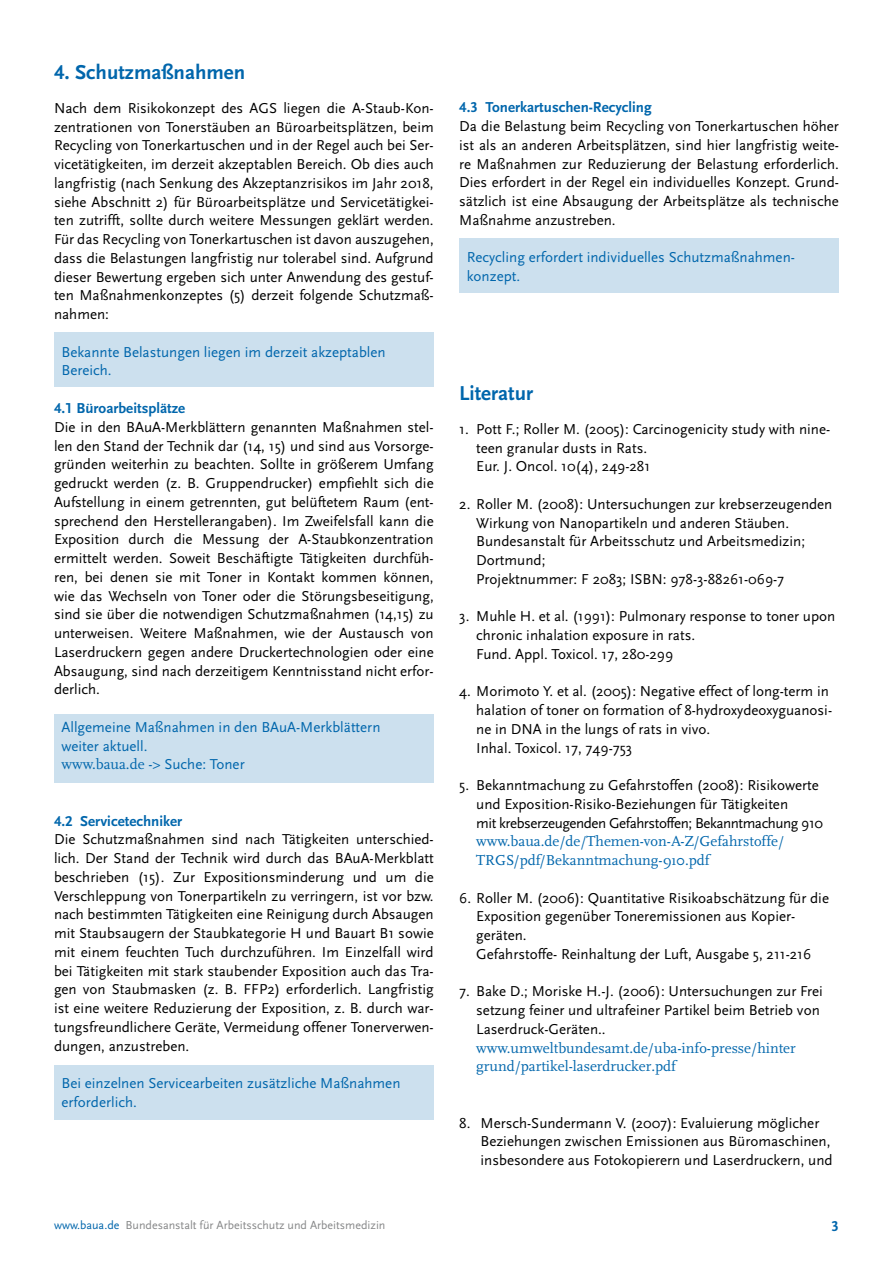
<style>
.page{position:relative;width:893px;height:1263px;background:#fff}
.page>*{position:absolute;margin:0;border:0;box-sizing:border-box;transform-origin:0 0}
.t1{font:700 21px "Scala Sans Pro";color:#0066ac}
.t2{font:15px/18.8px "Scala Sans Pro";color:#000}
.t3{font:15px "Scala Sans Pro";color:#0066ac}
.t4{font:15px "Scala Pro";color:#0066ac}
.t5{font:700 15px "Scala Sans Pro";color:#0066ac}
.t6{font:12px "Scala Sans Pro";color:#878889}
.s1{font-family:"Scala Pro"}
.s2{color:#0066ac}
</style>
<div class="page">
<div style="left:54px;top:333px;width:380px;height:54px;background:#cce0ee"></div>
<div style="left:54px;top:714px;width:380px;height:68px;background:#cce0ee"></div>
<div style="left:54px;top:1066px;width:380px;height:54px;background:#cce0ee"></div>
<div style="left:459px;top:238px;width:380px;height:54px;background:#cce0ee"></div>
<h3 class="t1" style="left:54px;top:60px;width:193px">4. Schutzmaßnahmen</h3>
<p class="t2" style="left:54px;top:99px;width:381px;text-align:justify">Nach dem Risikokonzept des AGS liegen die A-Staub-Kon&shy;zentrationen von Tonerstäuben an Büroarbeitsplätzen, beim Recycling von Tonerkartuschen und in der Regel auch bei Ser&shy;vicetätigkeiten, im derzeit akzeptablen Bereich. Ob dies auch langfristig (nach Senkung des Akzeptanzrisikos im Jahr 2018, siehe Abschnitt 2) für Büroarbeitsplätze und Servicetätigkei&shy;ten zutrifft, sollte durch weitere Messungen geklärt werden.<br>Für das Recycling von Tonerkartuschen ist davon auszugehen, dass die Belastungen langfristig nur tolerabel sind. Aufgrund dieser Bewertung ergeben sich unter Anwendung des gestuf&shy;ten Maßnahmenkonzeptes (5) derzeit folgende Schutzmaß&shy;nahmen:</p>
<p class="t3" style="left:62px;top:343px;width:326px">Bekannte Belastungen liegen im derzeit akzeptablen</p>
<p class="t3" style="left:62px;top:362px;width:52px">Bereich.</p>
<h5 class="t5" style="left:54px;top:399px;width:133px">4.1 Büroarbeitsplätze</h5>
<p class="t2" style="left:54px;top:417px;width:381px;text-align:justify">Die in den BAuA-Merkblättern genannten Maßnahmen stel&shy;len den Stand der Technik dar (14, 15) und sind aus Vorsorge&shy;gründen weiterhin zu beachten. Sollte in größerem Umfang gedruckt werden (z. B. Gruppendrucker) empfiehlt sich die Aufstellung in einem getrennten, gut belüftetem Raum (ent&shy;sprechend den Herstellerangaben). Im Zweifelsfall kann die Exposition durch die Messung der A-Staubkonzentration ermittelt werden. Soweit Beschäftigte Tätigkeiten durchfüh&shy;ren, bei denen sie mit Toner in Kontakt kommen können, wie das Wechseln von Toner oder die Störungsbeseitigung, sind sie über die notwendigen Schutzmaßnahmen (14,15) zu unterweisen. Weitere Maßnahmen, wie der Austausch von Laserdruckern gegen andere Druckertechnologien oder eine Absaugung, sind nach derzeitigem Kenntnisstand nicht erfor&shy;derlich.</p>
<p class="t3" style="left:62px;top:718px;width:320px">Allgemeine Maßnahmen in den BAuA-Merkblättern</p>
<p class="t3" style="left:62px;top:737px;width:87px">weiter aktuell.</p>
<p class="t3" style="left:62px;top:756px;width:185px"><span class="s1">www.baua.de</span> -&gt; Suche: Toner</p>
<h5 class="t5" style="left:54px;top:812px;width:130px">4.2 Servicetechniker</h5>
<p class="t2" style="left:54px;top:830px;width:381px;text-align:justify">Die Schutzmaßnahmen sind nach Tätigkeiten unterschied&shy;lich. Der Stand der Technik wird durch das BAuA-Merkblatt beschrieben (15). Zur Expositionsminderung und um die Verschleppung von Tonerpartikeln zu verringern, ist vor bzw. nach bestimmten Tätigkeiten eine Reinigung durch Absaugen mit Staubsaugern der Staubkategorie H und Bauart B1 sowie mit einem feuchten Tuch durchzuführen. Im Einzelfall wird bei Tätigkeiten mit stark staubender Exposition auch das Tra&shy;gen von Staubmasken (z. B. FFP2) erforderlich. Langfristig ist eine weitere Reduzierung der Exposition, z. B. durch war&shy;tungsfreundlichere Geräte, Vermeidung offener Tonerverwen&shy;dungen, anzustreben.</p>
<p class="t3" style="left:62px;top:1074px;width:340px">Bei einzelnen Servicearbeiten zusätzliche Maßnahmen</p>
<p class="t3" style="left:62px;top:1093px;width:77px">erforderlich.</p>
<h5 class="t5" style="left:459px;top:99px;width:194px">4.3 Tonerkartuschen-Recycling</h5>
<p class="t2" style="left:459px;top:117px;width:381px;text-align:justify">Da die Belastung beim Recycling von Tonerkartuschen höher ist als an anderen Arbeitsplätzen, sind hier langfristig weite&shy;re Maßnahmen zur Reduzierung der Belastung erforderlich.<br>Dies erfordert in der Regel ein individuelles Konzept. Grund&shy;sätzlich ist eine Absaugung der Arbeitsplätze als technische Maßnahme anzustreben.</p>
<p class="t3" style="left:467px;top:249px;width:329px">Recycling erfordert individuelles Schutzmaßnahmen-</p>
<p class="t3" style="left:467px;top:267px;width:55px">konzept.</p>
<h3 class="t1" style="left:459px;top:381px;width:75px">Literatur</h3>
<p class="t2" style="left:476px;top:419px;width:355px;text-indent:-17px">1. Pott F.; Roller M. (2005): Carcinogenicity study with nine&shy;teen granular dusts in Rats.<br>Eur. J. Oncol. 10(4), 249-281</p>
<p class="t2" style="left:476px;top:494px;width:358px;text-indent:-17px">2. Roller M. (2008): Untersuchungen zur krebserzeugenden Wirkung von Nanopartikeln und anderen Stäuben.<br>Bundesanstalt für Arbeitsschutz und Arbeitsmedizin; Dortmund;<br>Projektnummer: F 2083; ISBN: 978-3-88261-069-7</p>
<p class="t2" style="left:476px;top:607px;width:361px;text-indent:-17px">3. Muhle H. et al. (1991): Pulmonary response to toner upon chronic inhalation exposure in rats.<br>Fund. Appl. Toxicol. 17, 280-299</p>
<p class="t2" style="left:476px;top:682px;width:357px;text-indent:-17px">4. Morimoto Y. et al. (2005): Negative effect of long-term in halation of toner on formation of 8-hydroxydeoxyguanosi&shy;ne in DNA in the lungs of rats in vivo.<br>Inhal. Toxicol. 17, 749-753</p>
<p class="t2" style="left:476px;top:776px;width:348px;text-indent:-17px">5. Bekanntmachung zu Gefahrstoffen (2008): Risikowerte und Exposition-Risiko-Beziehungen für Tätigkeiten<br>mit krebserzeugenden Gefahrstoffen; Bekanntmachung 910</p>
<p class="t4" style="left:476px;top:832px;width:309px">www.baua.de/de/Themen-von-A-Z/Gefahrstoffe/</p>
<p class="t4" style="left:476px;top:851px;width:235px">TRGS/pdf/Bekanntmachung-910.pdf</p>
<p class="t2" style="left:476px;top:888px;width:354px;text-indent:-17px">6. Roller M. (2006): Quantitative Risikoabschätzung für die Exposition gegenüber Toneremissionen aus Kopier&shy;geräten.<br>Gefahrstoffe- Reinhaltung der Luft, Ausgabe 5, 211-216</p>
<p class="t2" style="left:476px;top:982px;width:348px;text-indent:-17px">7. Bake D.; Moriske H.-J. (2006): Untersuchungen zur Frei setzung feiner und ultrafeiner Partikel beim Betrieb von<br>Laserdruck-Geräten..</p>
<p class="t4" style="left:476px;top:1039px;width:321px">www.umweltbundesamt.de/uba-info-presse/hinter</p>
<p class="t4" style="left:476px;top:1057px;width:201px">grund/partikel-laserdrucker.pdf</p>
<p class="t2" style="left:480px;top:1113px;width:354px;text-indent:-21px">8. Mersch-Sundermann V. (2007): Evaluierung möglicher<br>Beziehungen zwischen Emissionen aus Büromaschinen, insbesondere aus Fotokopierern und Laserdruckern, und</p>
<p class="t6" style="left:54px;top:1218px;width:333px"><span class="s2">www.baua.de</span> Bundesanstalt für Arbeitsschutz und Arbeitsmedizin</p>
<p class="t5" style="left:831px;top:1218px;width:9px">3</p>
</div>
